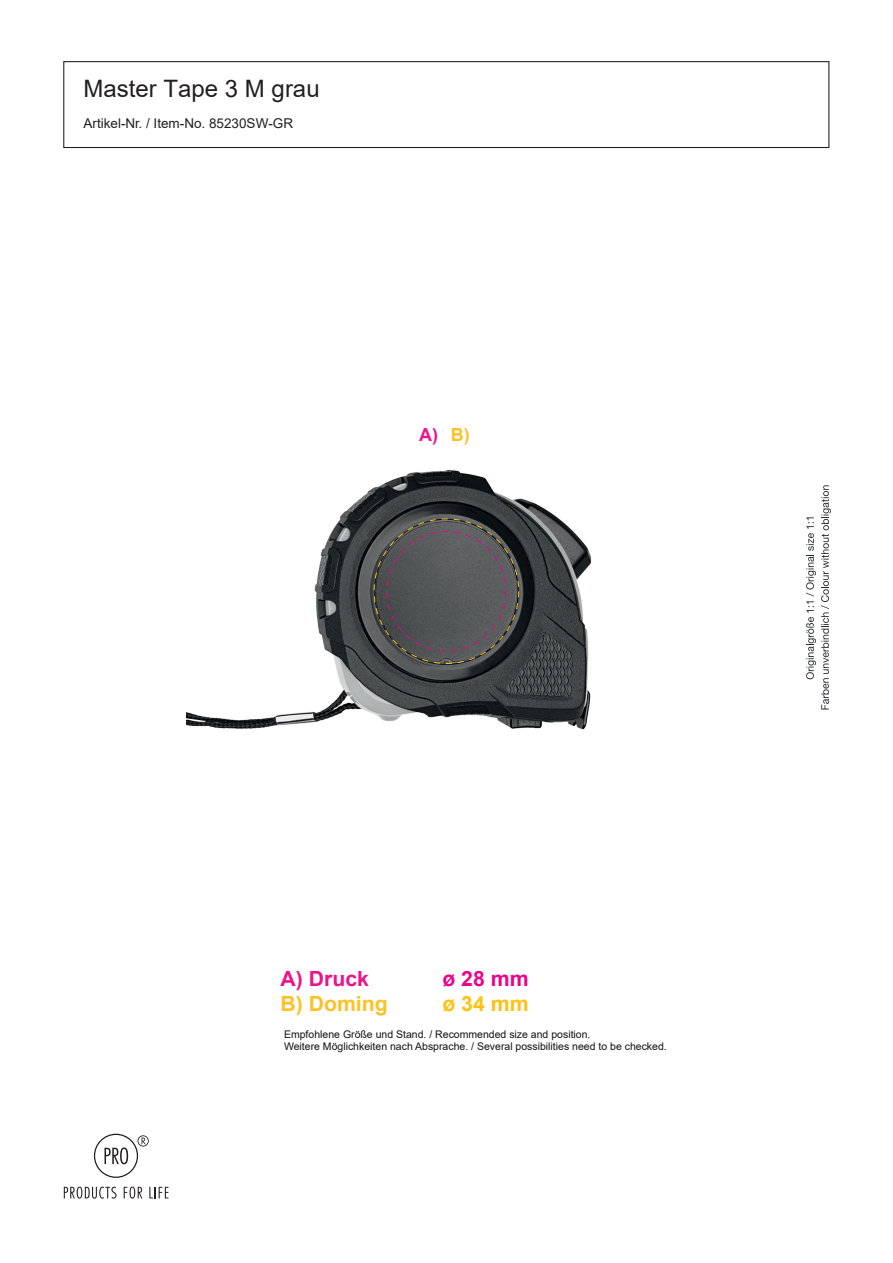
<style>
.page{position:relative;width:893px;height:1263px;background:#fff}
.page>*{position:absolute;margin:0;border:0;box-sizing:border-box;transform-origin:0 0}
.t1{font:24px "Arial";color:#231f20}
.t2{font:700 21px "Arial";color:#fec125}
.t3{font:700 21px "Arial";color:#ec138b}
.t4{font:700 21px "Arial";color:#ed028c}
.t5{font:700 21px "Arial";color:#fec210}
.t6{font:700 18px "Arial";color:#ed158b}
.t7{font:13.5px "Arial";color:#231f20}
.t8{font:10.5px/12.6px "Arial";color:#0e1113}
.s1{color:#fec125}
</style>
<div class="page">
<div style="left:63px;top:61px;width:766px;height:87px;border:1px solid #231f20"></div>
<svg style="left:64px;top:1187px;width:52px;height:12px"></svg>
<svg style="left:124px;top:1187px;width:18px;height:12px"></svg>
<svg style="left:149px;top:1187px;width:19px;height:11px"></svg>
<svg style="left:94px;top:1134px;width:55px;height:44px"></svg>
<svg style="left:806px;top:485px;width:25px;height:225px"></svg>
<img style="left:187px;top:470px;width:405px;height:260px">
<h1 class="t1" style="left:84px;top:72px;width:238px">Master Tape 3 M grau</h1>
<p class="t7" style="left:84px;top:113px;width:211px">Artikel-Nr. / Item-No. 85230SW-GR</p>
<h3 class="t6" style="left:419px;top:422px;width:52px">A) <span class="s1">B)</span></h3>
<h2 class="t3" style="left:281px;top:963px;width:90px">A) Druck</h2>
<h2 class="t4" style="left:443px;top:963px;width:88px">ø 28 mm</h2>
<h2 class="t2" style="left:281px;top:989px;width:109px">B) Doming</h2>
<h2 class="t5" style="left:443px;top:989px;width:88px">ø 34 mm</h2>
<p class="t8" style="left:284px;top:1028px;width:384px">Empfohlene Größe und Stand. / Recommended size and position.<br>Weitere Möglichkeiten nach Absprache. / Several possibilities need to be checked.</p>
</div>
